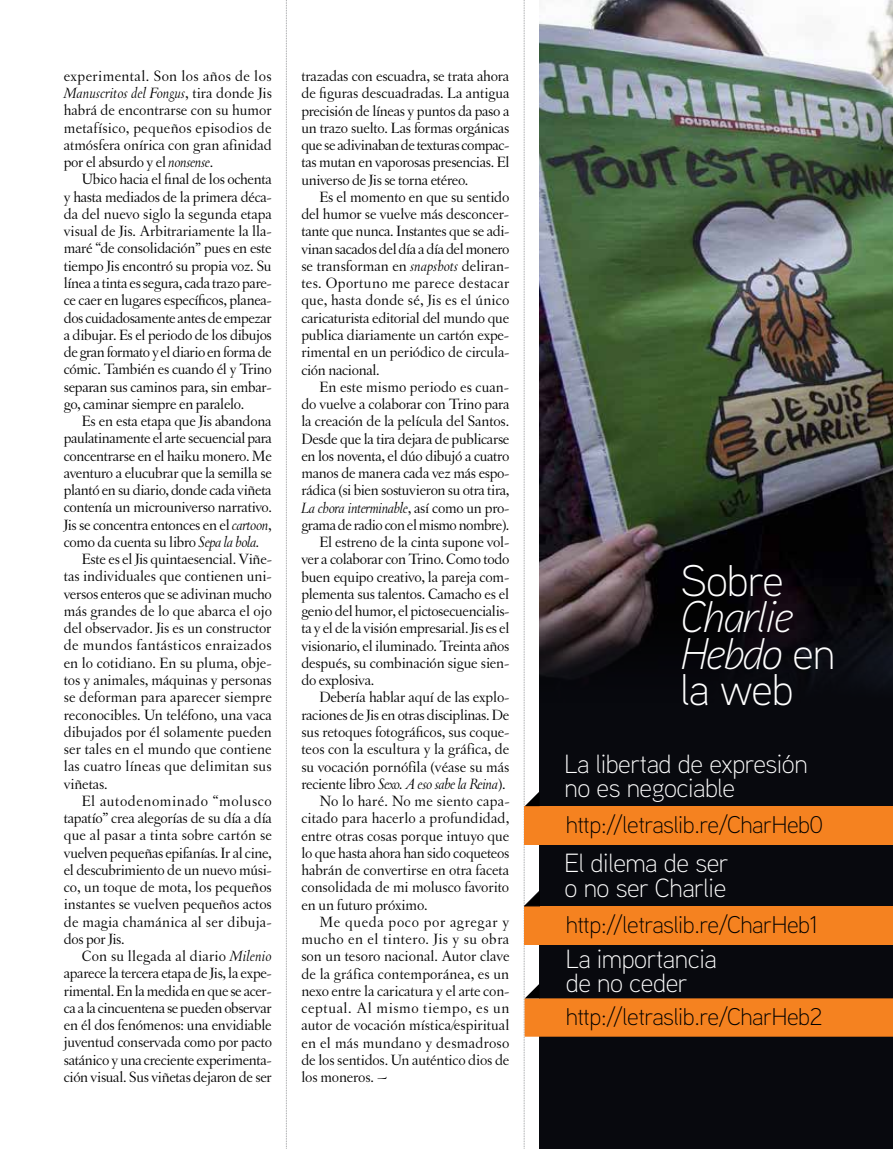
<style>
.page{position:relative;width:893px;height:1149px;background:#fff}
.page>*{position:absolute;margin:0;border:0;box-sizing:border-box;transform-origin:0 0}
.t1{font:italic 300 44.25px/36.3px "Aaux Next";letter-spacing:-.02em;color:#fff}
.t2{font:300 44.25px "Aaux Next";letter-spacing:-.02em;color:#fff}
.t3{font:300 26.25px/24.3px "Aaux Next";letter-spacing:-.02em;color:#fff}
.t4{font:300 24.15px "Aaux Next";letter-spacing:-.02em;color:#000}
.t5{font:15.75px/17.2px "Letras Oldstyle";letter-spacing:-.015em;color:#000;text-align:justify}
.t6{font:15.75px "Letras Oldstyle";letter-spacing:.005em;color:#000}
.t7{font:15.75px "Letras Oldstyle";letter-spacing:.01em;color:#000}
.t8{font:italic 15.75px "Letras Oldstyle";letter-spacing:-.02em;color:#000}
.t9{font:15.75px "Letras Oldstyle";letter-spacing:.015em;color:#000}
.t10{font:15.75px "Letras Oldstyle";letter-spacing:.035em;color:#000}
.t11{font:15.75px "Letras Oldstyle";letter-spacing:.02em;color:#000}
.t12{font:15.75px "Letras Oldstyle";letter-spacing:.03em;color:#000}
.t13{font:15.75px "Letras Oldstyle";letter-spacing:.04em;color:#000}
.s1{font-style:italic}
.s2{font-style:normal}
</style>
<div class="page">
<svg style="left:286px;top:0;width:1px;height:1149px"></svg>
<div style="left:540px;top:0;width:353px;height:1148px;background:#08090e"></div>
<img style="left:540px;top:0;width:353px;height:684px">
<div style="left:525px;top:806px;width:368px;height:38px;background:#f58220"></div>
<div style="left:525px;top:905px;width:368px;height:39px;background:#f58220"></div>
<div style="left:525px;top:998px;width:368px;height:38px;background:#f58220"></div>
<svg style="left:524px;top:0;width:16px;height:1149px"></svg>
<p class="t5" style="left:64px;top:67px;width:210px">experimental. Son los años de los <span class="s1">Manuscritos del Fongus</span>, tira donde Jis habrá de encontrarse con su humor metafísico, pequeños episodios de atmósfera onírica con gran afinidad por el absurdo y el <span class="s1">nonsense</span>.</p>
<p class="t5" style="left:64px;top:171px;width:210px;text-indent:18px">Ubico hacia el final de los ochenta y hasta mediados de la primera déca&shy;da del nuevo siglo la segunda etapa visual de Jis. Arbitrariamente la lla&shy;maré “de consolidación” pues en este tiempo Jis encontró su propia voz. Su línea a tinta es segura, cada trazo pare&shy;ce caer en lugares específicos, planea&shy;dos cuidadosamente antes de empezar a dibujar. Es el periodo de los dibujos de gran formato y el diario en forma de cómic. También es cuando él y Trino separan sus caminos para, sin embar&shy;go, caminar siempre en paralelo.</p>
<p class="t5" style="left:82px;top:412px;width:191px">Es en esta etapa que Jis abandona</p>
<p class="t5" style="left:64px;top:429px;width:210px">paulatinamente el arte secuencial para</p>
<p class="t5" style="left:64px;top:447px;width:210px">concentrarse en el haiku monero. Me</p>
<p class="t5" style="left:64px;top:464px;width:210px">aventuro a elucubrar que la semilla se</p>
<p class="t5" style="left:64px;top:481px;width:209px">plantó en su diario, donde cada viñeta</p>
<p class="t5" style="left:64px;top:498px;width:210px">contenía un microuniverso narrativo.</p>
<p class="t5" style="left:64px;top:516px;width:210px">Jis se concentra entonces en el <span class="s1">cartoon</span>,</p>
<p class="t5" style="left:64px;top:533px;width:198px">como da cuenta su libro <span class="s1">Sepa la bola.</span></p>
<p class="t5" style="left:82px;top:550px;width:192px">Este es el Jis quintaesencial. Viñe-</p>
<p class="t5" style="left:64px;top:567px;width:210px">tas individuales que contienen uni-</p>
<p class="t5" style="left:64px;top:585px;width:210px">versos enteros que se adivinan mucho</p>
<p class="t5" style="left:64px;top:602px;width:210px">más grandes de lo que abarca el ojo</p>
<p class="t5" style="left:64px;top:619px;width:209px">del observador. Jis es un constructor</p>
<p class="t11" style="left:64px;top:636px;width:210px">de mundos fantásticos enraizados</p>
<p class="t5" style="left:64px;top:654px;width:209px">en lo cotidiano. En su pluma, obje-</p>
<p class="t5" style="left:64px;top:671px;width:209px">tos y animales, máquinas y personas</p>
<p class="t6" style="left:64px;top:688px;width:210px">se deforman para aparecer siempre</p>
<p class="t5" style="left:64px;top:705px;width:210px">reconocibles. Un teléfono, una vaca</p>
<p class="t5" style="left:64px;top:723px;width:210px">dibujados por él solamente pueden</p>
<p class="t6" style="left:64px;top:739px;width:209px">ser tales en el mundo que contiene</p>
<p class="t7" style="left:64px;top:757px;width:209px">las cuatro líneas que delimitan sus</p>
<p class="t5" style="left:64px;top:774px;width:45px">viñetas.</p>
<p class="t10" style="left:82px;top:791px;width:192px">El autodenominado “molusco</p>
<p class="t5" style="left:64px;top:809px;width:210px">tapatío” crea alegorías de su día a día</p>
<p class="t7" style="left:64px;top:826px;width:210px">que al pasar a tinta sobre cartón se</p>
<p class="t5" style="left:64px;top:843px;width:209px">vuelven pequeñas epifanías. Ir al cine,</p>
<p class="t5" style="left:64px;top:860px;width:210px">el descubrimiento de un nuevo músi-</p>
<p class="t5" style="left:64px;top:878px;width:210px">co, un toque de mota, los pequeños</p>
<p class="t5" style="left:64px;top:895px;width:210px">instantes se vuelven pequeños actos</p>
<p class="t9" style="left:64px;top:912px;width:209px">de magia chamánica al ser dibuja-</p>
<p class="t5" style="left:64px;top:929px;width:62px">dos por Jis.</p>
<p class="t7" style="left:82px;top:946px;width:192px">Con su llegada al diario <span class="s1">Milenio</span></p>
<p class="t5" style="left:64px;top:964px;width:210px">aparece la tercera etapa de Jis, la expe-</p>
<p class="t5" style="left:64px;top:981px;width:209px">rimental. En la medida en que se acer-</p>
<p class="t5" style="left:64px;top:998px;width:209px">ca a la cincuentena se pueden observar</p>
<p class="t5" style="left:64px;top:1016px;width:209px">en él dos fenómenos: una envidiable</p>
<p class="t5" style="left:64px;top:1033px;width:210px">juventud conservada como por pacto</p>
<p class="t5" style="left:64px;top:1050px;width:210px">satánico y una creciente experimenta-</p>
<p class="t5" style="left:64px;top:1067px;width:210px">ción visual. Sus viñetas dejaron de ser</p>
<p class="t5" style="left:301px;top:67px;width:210px">trazadas con escuadra, se trata ahora de figuras descuadradas. La antigua precisión de líneas y puntos da paso a un trazo suelto. Las formas orgánicas que se adivinaban de texturas compac&shy;tas mutan en vaporosas presencias. El universo de Jis se torna etéreo.</p>
<p class="t5" style="left:301px;top:188px;width:210px;text-indent:18px">Es el momento en que su sentido del humor se vuelve más desconcer&shy;tante que nunca. Instantes que se adi&shy;vinan sacados del día a día del monero se transforman en <span class="s1">snapshots</span> deliran&shy;tes. Oportuno me parece destacar que, hasta donde sé, Jis es el único caricaturista editorial del mundo que publica diariamente un cartón expe&shy;rimental en un periódico de circula&shy;ción nacional.</p>
<p class="t6" style="left:319px;top:378px;width:191px">En este mismo periodo es cuan-</p>
<p class="t5" style="left:301px;top:395px;width:210px">do vuelve a colaborar con Trino para</p>
<p class="t5" style="left:301px;top:412px;width:209px">la creación de la película del Santos.</p>
<p class="t5" style="left:301px;top:430px;width:210px">Desde que la tira dejara de publicarse</p>
<p class="t5" style="left:301px;top:447px;width:210px">en los noventa, el dúo dibujó a cuatro</p>
<p class="t5" style="left:301px;top:464px;width:210px">manos de manera cada vez más espo-</p>
<p class="t5" style="left:301px;top:481px;width:210px">rádica (si bien sostuvieron su otra tira,</p>
<p class="t8" style="left:301px;top:499px;width:210px">La chora interminable<span class="s2">, así como un pro-</span></p>
<p class="t5" style="left:301px;top:516px;width:210px">grama de radio con el mismo nombre).</p>
<p class="t5" style="left:319px;top:533px;width:192px">El estreno de la cinta supone vol-</p>
<p class="t5" style="left:301px;top:550px;width:210px">ver a colaborar con Trino. Como todo</p>
<p class="t5" style="left:301px;top:568px;width:209px">buen equipo creativo, la pareja com-</p>
<p class="t5" style="left:301px;top:585px;width:209px">plementa sus talentos. Camacho es el</p>
<p class="t5" style="left:301px;top:602px;width:210px">genio del humor, el pictosecuencialis-</p>
<p class="t5" style="left:301px;top:619px;width:210px">ta y el de la visión empresarial. Jis es el</p>
<p class="t5" style="left:301px;top:636px;width:210px">visionario, el iluminado. Treinta años</p>
<p class="t5" style="left:301px;top:654px;width:210px">después, su combinación sigue sien-</p>
<p class="t5" style="left:301px;top:671px;width:74px">do explosiva.</p>
<p class="t5" style="left:319px;top:688px;width:192px">Debería hablar aquí de las explo-</p>
<p class="t5" style="left:301px;top:705px;width:209px">raciones de Jis en otras disciplinas. De</p>
<p class="t5" style="left:301px;top:723px;width:210px">sus retoques fotográficos, sus coque-</p>
<p class="t5" style="left:301px;top:740px;width:209px">teos con la escultura y la gráfica, de</p>
<p class="t5" style="left:301px;top:757px;width:209px">su vocación pornófila (véase su más</p>
<p class="t8" style="left:301px;top:774px;width:206px"><span class="s2">reciente libro</span> Sexo. A eso sabe la Reina<span class="s2">).</span></p>
<p class="t7" style="left:319px;top:791px;width:192px">No lo haré. No me siento capa-</p>
<p class="t6" style="left:301px;top:809px;width:209px">citado para hacerlo a profundidad,</p>
<p class="t5" style="left:301px;top:826px;width:210px">entre otras cosas porque intuyo que</p>
<p class="t5" style="left:301px;top:843px;width:210px">lo que hasta ahora han sido coqueteos</p>
<p class="t5" style="left:301px;top:861px;width:209px">habrán de convertirse en otra faceta</p>
<p class="t5" style="left:301px;top:878px;width:209px">consolidada de mi molusco favorito</p>
<p class="t5" style="left:301px;top:895px;width:128px">en un futuro próximo.</p>
<p class="t13" style="left:319px;top:912px;width:191px">Me queda poco por agregar y</p>
<p class="t12" style="left:301px;top:929px;width:209px">mucho en el tintero. Jis y su obra</p>
<p class="t5" style="left:301px;top:947px;width:210px">son un tesoro nacional. Autor clave</p>
<p class="t6" style="left:301px;top:964px;width:209px">de la gráfica contemporánea, es un</p>
<p class="t5" style="left:301px;top:981px;width:210px">nexo entre la caricatura y el arte con-</p>
<p class="t10" style="left:301px;top:998px;width:210px">ceptual. Al mismo tiempo, es un</p>
<p class="t5" style="left:301px;top:1016px;width:210px">autor de vocación mística/espiritual</p>
<p class="t9" style="left:301px;top:1033px;width:210px">en el más mundano y desmadroso</p>
<p class="t5" style="left:301px;top:1050px;width:210px">de los sentidos. Un auténtico dios de</p>
<p class="t5" style="left:301px;top:1068px;width:87px">los moneros. ~</p>
<h1 class="t2" style="left:680px;top:551px;width:105px">Sobre</h1>
<h1 class="t1" style="left:680px;top:597px;width:156px">Charlie<br>Hebdo <span class="s2">en la web</span></h1>
<h2 class="t3" style="left:564px;top:750px;width:245px">La libertad de expresión no es negociable</h2>
<h3 class="t4" style="left:566px;top:808px;width:259px">http://letraslib.re/CharHeb0</h3>
<h2 class="t3" style="left:564px;top:849px;width:166px">El dilema de ser o no ser Charlie</h2>
<h3 class="t4" style="left:566px;top:908px;width:254px">http://letraslib.re/CharHeb1</h3>
<h2 class="t3" style="left:566px;top:944px;width:153px">La importancia de no ceder</h2>
<h3 class="t4" style="left:566px;top:1000px;width:259px">http://letraslib.re/CharHeb2</h3>
</div>
